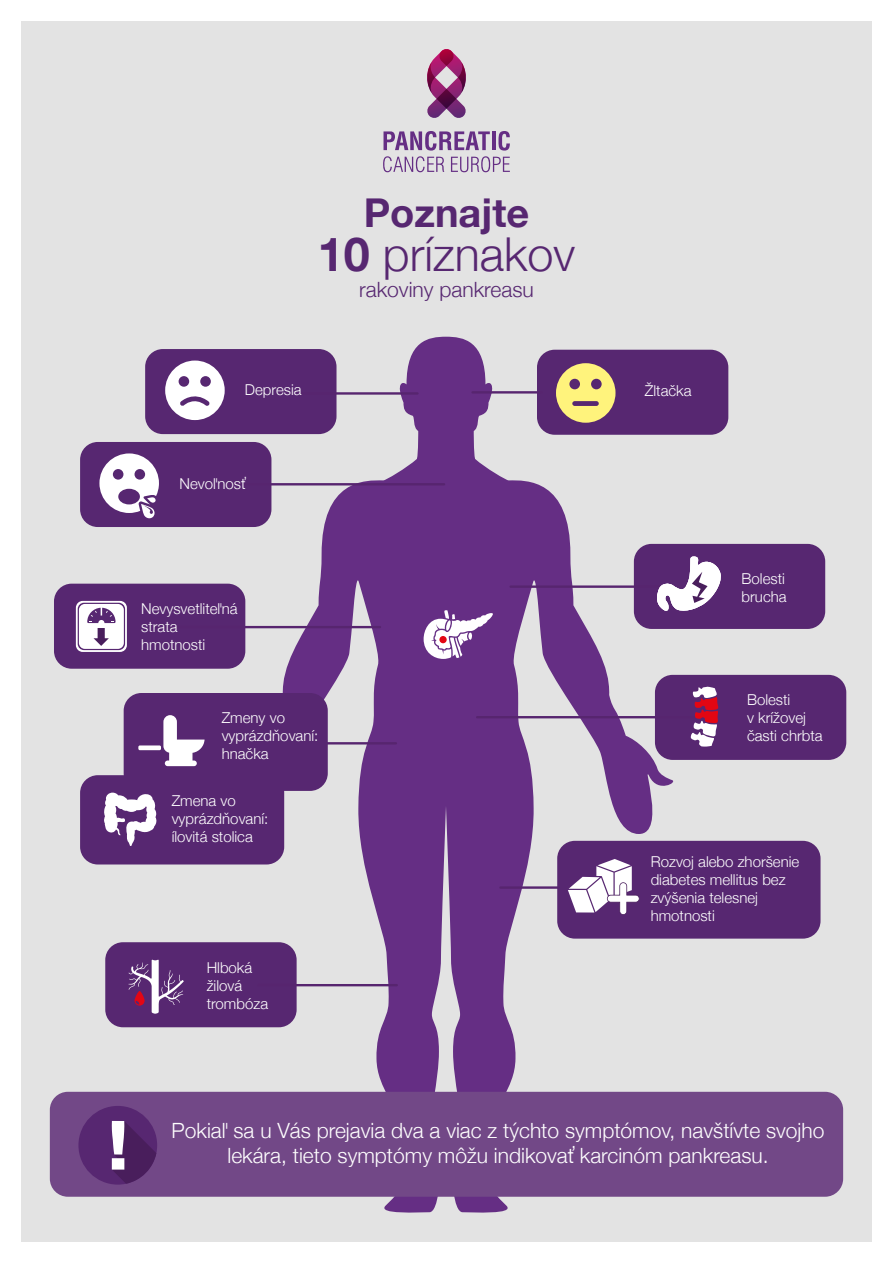
<style>
.page{position:relative;width:893px;height:1263px;background:#fff}
.page>*{position:absolute;margin:0;border:0;box-sizing:border-box;transform-origin:0 0}
.t1{font:300 46.8px "Helvetica Neue";color:#572771}
.t2{font:700 39.75px "Helvetica Neue";color:#572771}
.t3{font:300 21px/25.2px "Helvetica Neue";color:#fff;text-align:center}
.t4{font:300 21px "Helvetica Neue";color:#572771}
.t5{font:300 15px/18px "Helvetica Neue";color:#fff}
.s1{font-weight:700}
</style>
<div class="page">
<div style="left:21px;top:21px;width:851px;height:1221px;background:#e3e3e3"></div>
<svg style="left:383px;top:131px;width:127px;height:41px"></svg>
<svg style="left:427px;top:49px;width:39px;height:69px"></svg>
<div style="left:557px;top:841px;width:263px;height:98px;background:#572771;border-radius:18px"></div>
<div style="left:634px;top:544px;width:191px;height:85px;background:#572771;border-radius:18px"></div>
<div style="left:655px;top:675px;width:191px;height:85px;background:#572771;border-radius:18px"></div>
<div style="left:537px;top:350px;width:191px;height:85px;background:#572771;border-radius:18px"></div>
<div style="left:145px;top:349px;width:191px;height:85px;background:#572771;border-radius:18px"></div>
<div style="left:80px;top:442px;width:191px;height:85px;background:#572771;border-radius:18px"></div>
<div style="left:54px;top:584px;width:191px;height:85px;background:#572771;border-radius:18px"></div>
<div style="left:105px;top:942px;width:192px;height:85px;background:#572771;border-radius:18px"></div>
<svg style="left:214px;top:337px;width:464px;height:876px"></svg>
<hr style="left:258px;top:984px;width:139px;height:2px;background:#57256f">
<svg style="left:128px;top:959px;width:56px;height:55px"></svg>
<hr style="left:156px;top:626px;width:224px;height:2px;background:#57256f">
<svg style="left:76px;top:601px;width:51px;height:51px"></svg>
<hr style="left:204px;top:483px;width:240px;height:2px;background:#57256f">
<svg style="left:99px;top:453px;width:60px;height:65px"></svg>
<hr style="left:301px;top:392px;width:116px;height:3px;background:#57256f">
<svg style="left:165px;top:361px;width:60px;height:59px"></svg>
<hr style="left:472px;top:391px;width:69px;height:3px;background:#57256f">
<svg style="left:556px;top:363px;width:59px;height:60px"></svg>
<hr style="left:500px;top:886px;width:58px;height:3px;background:#57256f">
<div style="left:50px;top:1092px;width:793px;height:105px;background:#724887;border-radius:18px"></div>
<div style="left:78px;top:1106px;width:79px;height:78px;background:#572771;border-radius:50%"></div>
<svg style="left:112px;top:1121px;width:44px;height:63px"></svg>
<hr style="left:511px;top:585px;width:162px;height:3px;background:#57256f">
<svg style="left:424px;top:610px;width:69px;height:49px;background:#a889b9"></svg>
<div style="left:439px;top:636px;width:8px;height:7px;background:#e30613;border-radius:50%"></div>
<hr style="left:477px;top:716px;width:228px;height:2px;background:#57256f">
<svg style="left:690px;top:687px;width:28px;height:59px"></svg>
<hr style="left:301px;top:742px;width:95px;height:2px;background:#57256f">
<svg style="left:656px;top:556px;width:65px;height:55px"></svg>
<div style="left:124px;top:693px;width:204px;height:98px;background:#572771;border-radius:18px"></div>
<svg style="left:163px;top:715px;width:42px;height:51px"></svg>
<div style="left:138px;top:745px;width:23px;height:5px;background:#fff;border-radius:2px"></div>
<div style="left:80px;top:775px;width:204px;height:89px;background:#572771;border-radius:18px"></div>
<svg style="left:104px;top:793px;width:53px;height:53px"></svg>
<h2 class="t2" style="left:364px;top:181px;width:167px">Poznajte</h2>
<h1 class="t1" style="left:318px;top:217px;width:259px"><span class="s1">10</span> príznakov</h1>
<h3 class="t4" style="left:359px;top:272px;width:176px">rakoviny pankreasu</h3>
<p class="t5" style="left:245px;top:380px;width:58px">Depresia</p>
<p class="t5" style="left:180px;top:474px;width:67px">Nevoľnosť</p>
<p class="t5" style="left:141px;top:598px;width:98px">Nevysvetliteľná strata hmotnosti</p>
<p class="t5" style="left:222px;top:708px;width:98px">Zmeny vo vyprázdňovaní: hnačka</p>
<p class="t5" style="left:172px;top:791px;width:98px">Zmena vo vyprázdňovaní: ílovitá stolica</p>
<p class="t5" style="left:207px;top:958px;width:63px">Hlboká žilová trombóza</p>
<p class="t5" style="left:645px;top:380px;width:48px">Žltačka</p>
<p class="t5" style="left:742px;top:568px;width:47px">Bolesti brucha</p>
<p class="t5" style="left:747px;top:689px;width:77px">Bolesti<br>v krížovej časti chrbta</p>
<p class="t5" style="left:651px;top:852px;width:150px">Rozvoj alebo zhoršenie diabetes mellitus bez zvýšenia telesnej hmotnosti</p>
<h3 class="t3" style="left:172px;top:1116px;width:654px">Pokiaľ sa u Vás prejavia dva a viac z týchto symptómov, navštívte svojho lekára, tieto symptómy môžu indikovať karcinóm pankreasu.</h3>
</div>
